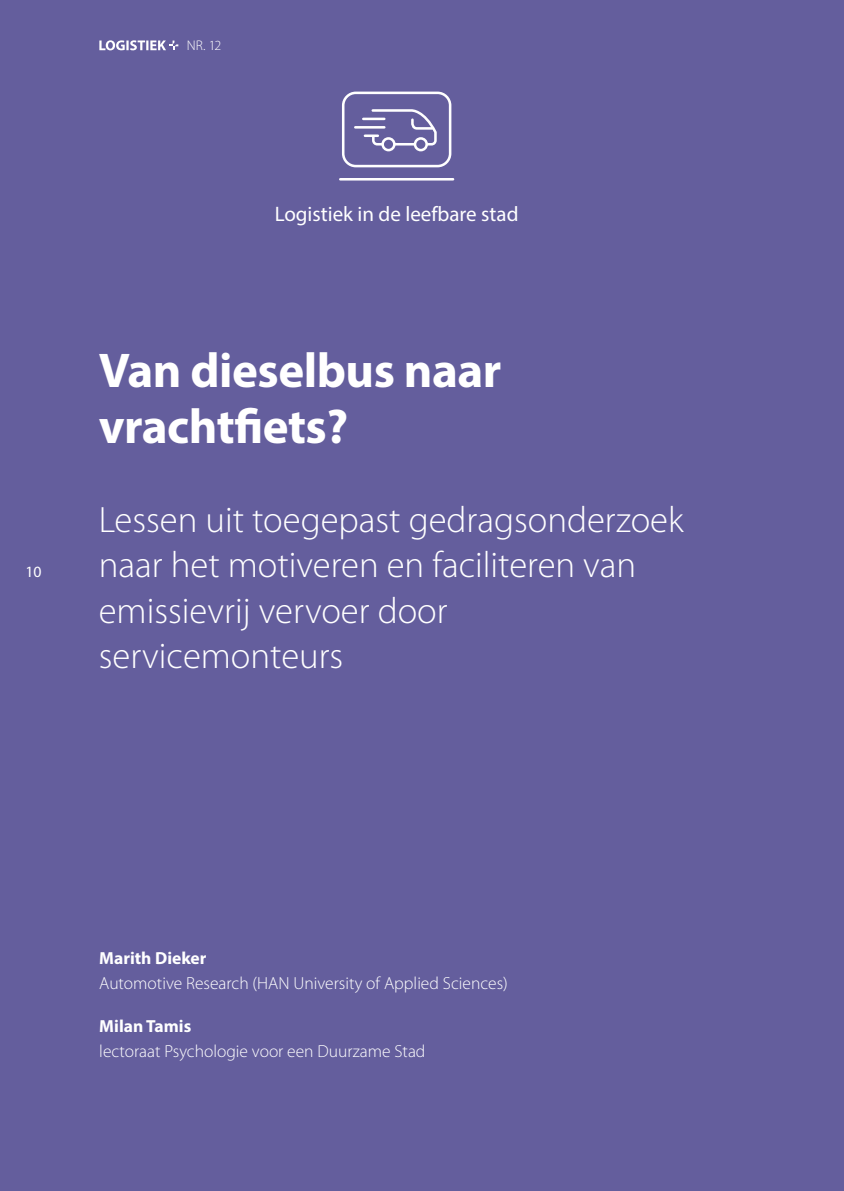
<style>
.page{position:relative;width:844px;height:1191px;background:#fff}
.page>*{position:absolute;margin:0;border:0;box-sizing:border-box;transform-origin:0 0}
.t1{font:700 49px/56px "Myriad Pro";letter-spacing:-.01em;color:#fff}
.t2{font:300 36.75px/45.5px "Myriad Pro";color:#fff}
.t3{font:21px "Myriad Pro";color:#fff}
.t4{font:300 17.5px "Myriad Pro";color:#fff}
.t5{font:700 17.5px "Myriad Pro";color:#fff}
.t6{font:15.75px "Myriad Pro";color:#fff}
.t7{font:300 14px "Myriad Pro";color:#fff}
</style>
<div class="page">
<div style="left:0;top:0;width:843px;height:1191px;background:#645e9d"></div>
<svg style="left:99px;top:40px;width:79px;height:10px"></svg>
<hr style="left:340px;top:178px;width:113px;height:2px;background:#fff">
<div style="left:342px;top:92px;width:109px;height:75px;border:3px solid #fff;border-radius:13px"></div>
<div style="left:413px;top:137px;width:15px;height:14px;border:3px solid #fff;border-radius:50%"></div>
<div style="left:381px;top:137px;width:14px;height:14px;border:3px solid #fff;border-radius:50%"></div>
<hr style="left:363px;top:118px;width:21px;height:2px;background:#fff">
<svg style="left:365px;top:109px;width:72px;height:38px"></svg>
<hr style="left:355px;top:126px;width:29px;height:3px;background:#fff">
<p class="t7" style="left:187px;top:38px;width:36px">NR. 12</p>
<p class="t6" style="left:25px;top:562px;width:18px">10</p>
<p class="t3" style="left:275px;top:201px;width:245px">Logistiek in de leefbare stad</p>
<h1 class="t1" style="left:99px;top:341px;width:404px">Van dieselbus naar vrachtfiets?</h1>
<p class="t2" style="left:99px;top:497px;width:586px">Lessen uit toegepast gedragsonderzoek naar het motiveren en faciliteren van emissievrij vervoer door servicemonteurs</p>
<p class="t5" style="left:99px;top:946px;width:109px">Marith Dieker</p>
<p class="t4" style="left:99px;top:973px;width:410px">Automotive Research (HAN University of Applied Sciences)</p>
<p class="t5" style="left:99px;top:1015px;width:93px">Milan Tamis</p>
<p class="t4" style="left:99px;top:1041px;width:327px">lectoraat Psychologie voor een Duurzame Stad</p>
</div>
